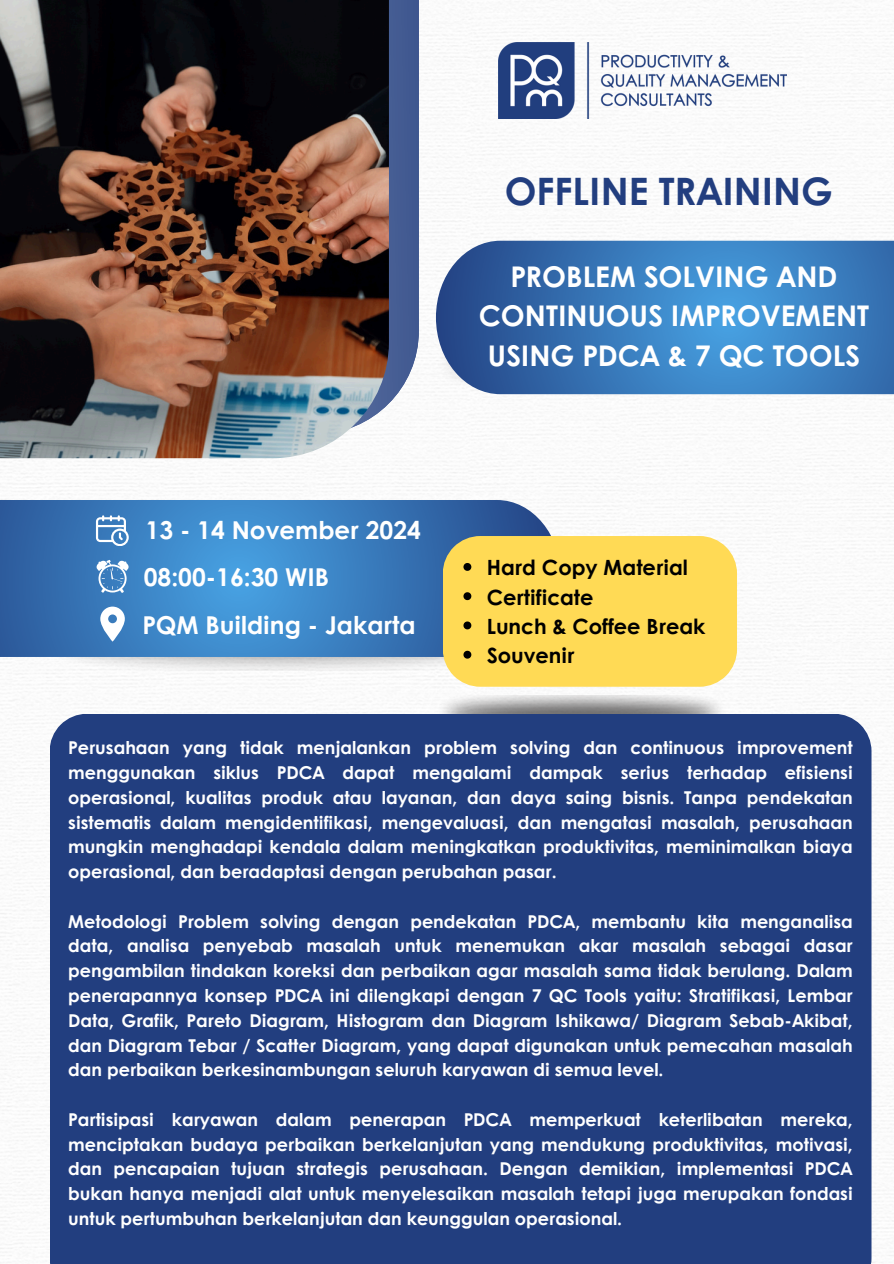
<style>
.page{position:relative;width:894px;height:1264px;background:#fff}
.page>*{position:absolute;margin:0;border:0;box-sizing:border-box;transform-origin:0 0}
.t1{font:700 37.8px "Century Gothic";color:#223e7f}
.t2{font:700 28.5px/39.3px "Century Gothic";color:#fff;text-align:center}
.t3{font:700 24.6px "Century Gothic";color:#fff}
.t4{font:700 21px "Century Gothic";color:#000}
.t5{font:700 17.7px/24.8px "Century Gothic";color:#fff;text-align:justify}
</style>
<div class="page">
<img style="left:0;top:1px;width:893px;height:1262px">
<img style="left:45px;top:657px;width:397px;height:14px">
<img style="left:498px;top:43px;width:288px;height:75px">
<svg style="left:0;top:500px;width:561px;height:157px;background:#3b7dbd"></svg>
<svg style="left:96px;top:515px;width:32px;height:30px"></svg>
<svg style="left:96px;top:560px;width:33px;height:32px"></svg>
<svg style="left:100px;top:606px;width:25px;height:35px"></svg>
<img style="left:436px;top:695px;width:291px;height:18px">
<div style="left:50px;top:713px;width:821px;height:550px;background:#223e7f"></div>
<svg style="left:436px;top:241px;width:457px;height:153px;background:#3d7cbb"></svg>
<div style="left:442px;top:536px;width:294px;height:150px;background:#ffda55"></div>
<svg style="left:389px;top:0;width:30px;height:434px;background:#586d9e"></svg>
<img style="left:0;top:0;width:389px;height:458px">
<h4 class="t1" style="left:504px;top:162px;width:330px">OFFLINE TRAINING</h4>
<p class="t2" style="left:478px;top:255px;width:392px">PROBLEM SOLVING AND<br>CONTINUOUS IMPROVEMENT<br>USING PDCA &amp; 7 QC TOOLS</p>
<p class="t3" style="left:145px;top:511px;width:277px">13 - 14 November 2024</p>
<p class="t3" style="left:144px;top:559px;width:187px">08:00-16:30 WIB</p>
<p class="t3" style="left:142px;top:606px;width:274px">PQM Building - Jakarta</p>
<p class="t4" style="left:486px;top:552px;width:202px">Hard Copy Material</p>
<h3 class="t4" style="left:486px;top:581px;width:108px">Certificate</h3>
<p class="t4" style="left:486px;top:610px;width:220px">Lunch &amp; Coffee Break</p>
<h4 class="t4" style="left:486px;top:639px;width:89px">Souvenir</h4>
<p class="t5" style="left:68px;top:734px;width:785px">Perusahaan yang tidak menjalankan problem solving dan continuous improvement menggunakan siklus PDCA dapat mengalami dampak serius terhadap efisiensi operasional, kualitas produk atau layanan, dan daya saing bisnis. Tanpa pendekatan sistematis dalam mengidentifikasi, mengevaluasi, dan mengatasi masalah, perusahaan mungkin menghadapi kendala dalam meningkatkan produktivitas, meminimalkan biaya operasional, dan beradaptasi dengan perubahan pasar.</p>
<h1 class="t5" style="left:68px;top:908px;width:785px">Metodologi Problem solving dengan pendekatan PDCA, membantu kita menganalisa data, analisa penyebab masalah untuk menemukan akar masalah sebagai dasar pengambilan tindakan koreksi dan perbaikan agar masalah sama tidak berulang. Dalam penerapannya konsep PDCA ini dilengkapi dengan 7 QC Tools yaitu: Stratifikasi, Lembar Data, Grafik, Pareto Diagram, Histogram dan Diagram Ishikawa/ Diagram Sebab-Akibat, dan Diagram Tebar / Scatter Diagram, yang dapat digunakan untuk pemecahan masalah dan perbaikan berkesinambungan seluruh karyawan di semua level.</h1>
<h2 class="t5" style="left:68px;top:1106px;width:785px">Partisipasi karyawan dalam penerapan PDCA memperkuat keterlibatan mereka, menciptakan budaya perbaikan berkelanjutan yang mendukung produktivitas, motivasi, dan pencapaian tujuan strategis perusahaan. Dengan demikian, implementasi PDCA bukan hanya menjadi alat untuk menyelesaikan masalah tetapi juga merupakan fondasi untuk pertumbuhan berkelanjutan dan keunggulan operasional.</h2>
</div>
